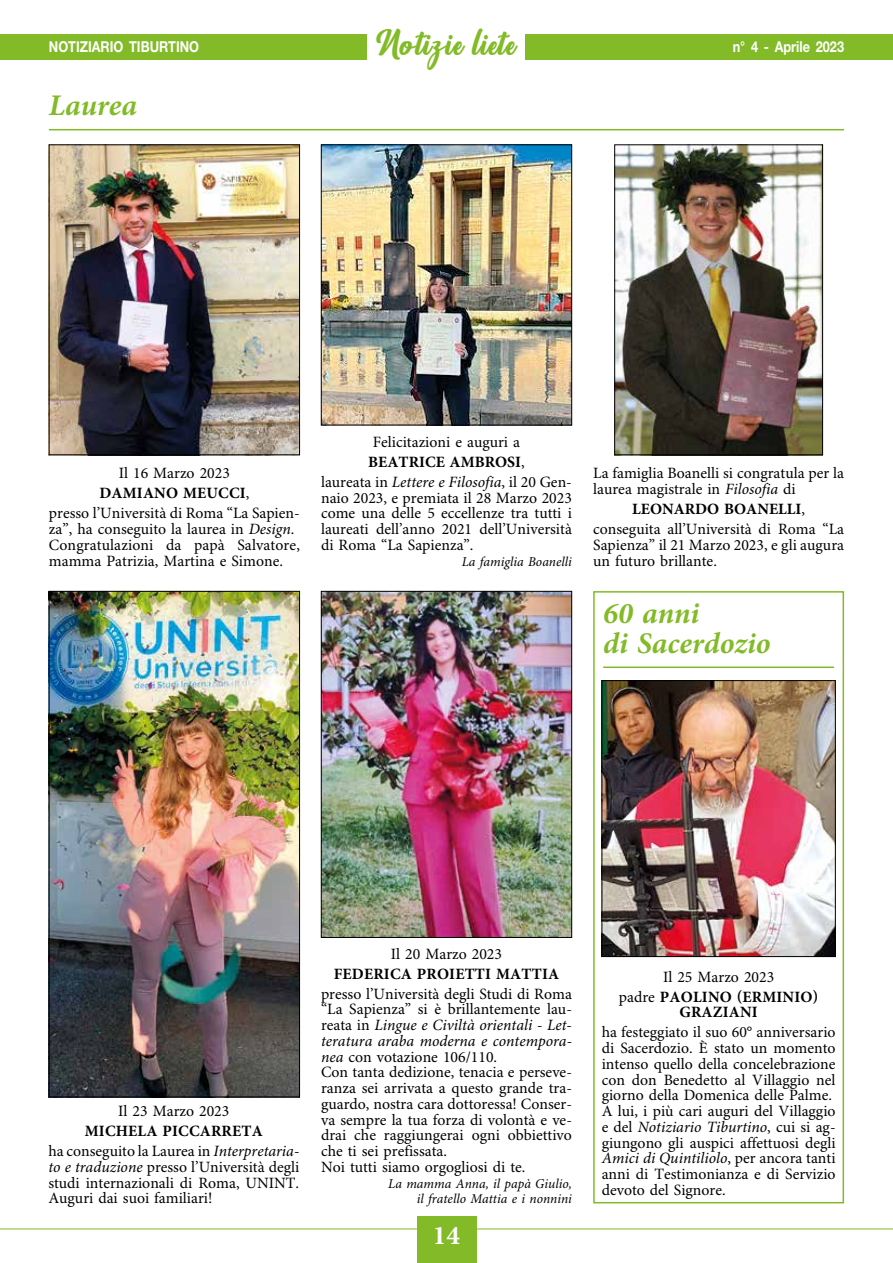
<style>
.page{position:relative;width:893px;height:1263px;background:#fff}
.page>*{position:absolute;margin:0;border:0;box-sizing:border-box;transform-origin:0 0}
.t1{font:36px "Richardine";letter-spacing:.01em;color:#82bb27}
.t2{font:italic 700 30px/30px "Minion Pro";color:#82bb27}
.t3{font:700 27px "Minion Pro";color:#fff}
.t4{font:15.75px/15.8px "Minion Pro";color:#000;text-align:center}
.t5{font:700 15.75px "Minion Pro";letter-spacing:.01em;color:#000}
.t6{font:700 15px "Helvetica Neue LT Std";color:#fff;scale:.85 1}
.t7{font:italic 13.5px/15.8px "Minion Pro";color:#000;text-align:right}
.s1{font-weight:700}
.s2{font-style:italic}
</style>
<div class="page">
<hr style="left:0;top:1228px;width:893px;height:1px;background:#82bb27">
<div style="left:0;top:34px;width:893px;height:26px;background:#82bb27"></div>
<div style="left:368px;top:0;width:157px;height:68px;background:#fff"></div>
<div style="left:417px;top:1216px;width:59px;height:47px;background:#82bb27"></div>
<hr style="left:49px;top:129px;width:795px;height:1px;background:#82bb27">
<img style="left:51px;top:147px;width:247px;height:306px">
<div style="left:49px;top:145px;width:251px;height:310px;border:1px solid #000"></div>
<img style="left:323px;top:147px;width:247px;height:276px">
<div style="left:321px;top:145px;width:251px;height:280px;border:1px solid #000"></div>
<img style="left:616px;top:147px;width:205px;height:306px">
<div style="left:614px;top:145px;width:209px;height:310px;border:1px solid #000"></div>
<img style="left:51px;top:593px;width:247px;height:502px">
<div style="left:49px;top:591px;width:251px;height:506px;border:1px solid #000"></div>
<img style="left:323px;top:593px;width:247px;height:343px">
<div style="left:321px;top:591px;width:251px;height:347px;border:1px solid #000"></div>
<hr style="left:603px;top:666px;width:231px;height:2px;background:#82bb27">
<div style="left:593px;top:591px;width:251px;height:612px;border:2px solid #82bb27"></div>
<img style="left:604px;top:682px;width:230px;height:273px">
<div style="left:602px;top:680px;width:234px;height:277px;border:1px solid #000"></div>
<p class="t6" style="left:49px;top:38px;width:178px">NOTIZIARIO TIBURTINO</p>
<h2 class="t2" style="left:49px;top:92px;width:90px">Laurea</h2>
<h1 class="t1" style="left:376px;top:22px;width:141px">Notizie liete</h1>
<p class="t6" style="left:733px;top:38px;width:133px">n° 4 - Aprile 2023</p>
<p class="t4" style="left:49px;top:464px;width:252px;line-height:20px">Il 16 Marzo 2023<br><span class="s1">DAMIANO MEUCCI</span>,<br>presso l’Università di Roma “La Sapien-</p>
<p class="t4" style="left:49px;top:522px;width:252px;text-align:left">za”, ha conseguito la laurea in <span class="s2">Design</span>.<br>Congratulazioni da papà Salvatore, mamma Patrizia, Martina e Simone.</p>
<p class="t4" style="left:321px;top:432px;width:252px;line-height:20px">Felicitazioni e auguri a<br><span class="s1">BEATRICE AMBROSI</span>,<br>laureata in <span class="s2">Lettere e Filosofia</span>, il 20 Gen-</p>
<p class="t4" style="left:321px;top:490px;width:252px;text-align:justify">naio 2023, e premiata il 28 Marzo 2023 come una delle 5 eccellenze tra tutti i laureati dell’anno 2021 dell’Università di Roma “La Sapienza”.</p>
<p class="t7" style="left:462px;top:554px;width:112px">La famiglia Boanelli</p>
<p class="t4" style="left:593px;top:466px;width:252px;text-align:left">La famiglia Boanelli si congratula per la laurea magistrale in <span class="s2">Filosofia</span> di</p>
<p class="t4" style="left:593px;top:500px;width:252px;line-height:20px"><span class="s1">LEONARDO BOANELLI</span>,<br>conseguita all’Università di Roma “La</p>
<p class="t4" style="left:593px;top:538px;width:252px;text-align:left">Sapienza” il 21 Marzo 2023, e gli augura un futuro brillante.</p>
<h2 class="t2" style="left:603px;top:599px;width:169px">60 anni<br>di Sacerdozio</h2>
<p class="t4" style="left:118px;top:1104px;width:113px">Il 23 Marzo 2023</p>
<p class="t4" style="left:48px;top:1122px;width:252px;line-height:20px"><span class="s1">MICHELA PICCARRETA<br></span>ha conseguito la Laurea in <span class="s2">Interpretaria-</span></p>
<p class="t4" style="left:48px;top:1160px;width:252px;text-align:justify"><span class="s2">to e traduzione</span> presso l’Università degli studi internazionali di Roma, UNINT.<br>Auguri dai suoi familiari!</p>
<p class="t4" style="left:391px;top:946px;width:113px">Il 20 Marzo 2023</p>
<p class="t5" style="left:334px;top:964px;width:227px">FEDERICA PROIETTI MATTIA</p>
<p class="t4" style="left:321px;top:986px;width:252px;text-align:left">presso l’Università degli Studi di Roma “La Sapienza” si è brillantemente lau&shy;reata in <span class="s2">Lingue e Civiltà orientali - Let&shy;teratura araba moderna e contempora&shy;nea</span> con votazione 106/110.<br>Con tanta dedizione, tenacia e perseve&shy;ranza sei arrivata a questo grande tra&shy;guardo, nostra cara dottoressa! Conser&shy;va sempre la tua forza di volontà e ve&shy;drai che raggiungerai ogni obbiettivo che ti sei prefissata.<br>Noi tutti siamo orgogliosi di te.</p>
<p class="t7" style="left:388px;top:1176px;width:185px">La mamma Anna, il papà Giulio, il fratello Mattia e i nonnini</p>
<h3 class="t3" style="left:433px;top:1219px;width:28px">14</h3>
<p class="t4" style="left:619px;top:967px;width:201px;line-height:20px">Il 25 Marzo 2023<br>padre <span class="s1">PAOLINO (ERMINIO)</span></p>
<p class="t5" style="left:679px;top:1003px;width:80px">GRAZIANI</p>
<p class="t4" style="left:602px;top:1025px;width:235px;text-align:left">ha festeggiato il suo 60° anniversario di Sacerdozio. È stato un momento intenso quello della concelebrazione con don Benedetto al Villaggio nel giorno della Domenica delle Palme.<br>A lui, i più cari auguri del Villaggio e del <span class="s2">Notiziario Tiburtino</span>, cui si ag&shy;giungono gli auspici affettuosi degli <span class="s2">Amici di Quintiliolo</span>, per ancora tanti anni di Testimonianza e di Servizio devoto del Signore.</p>
</div>
